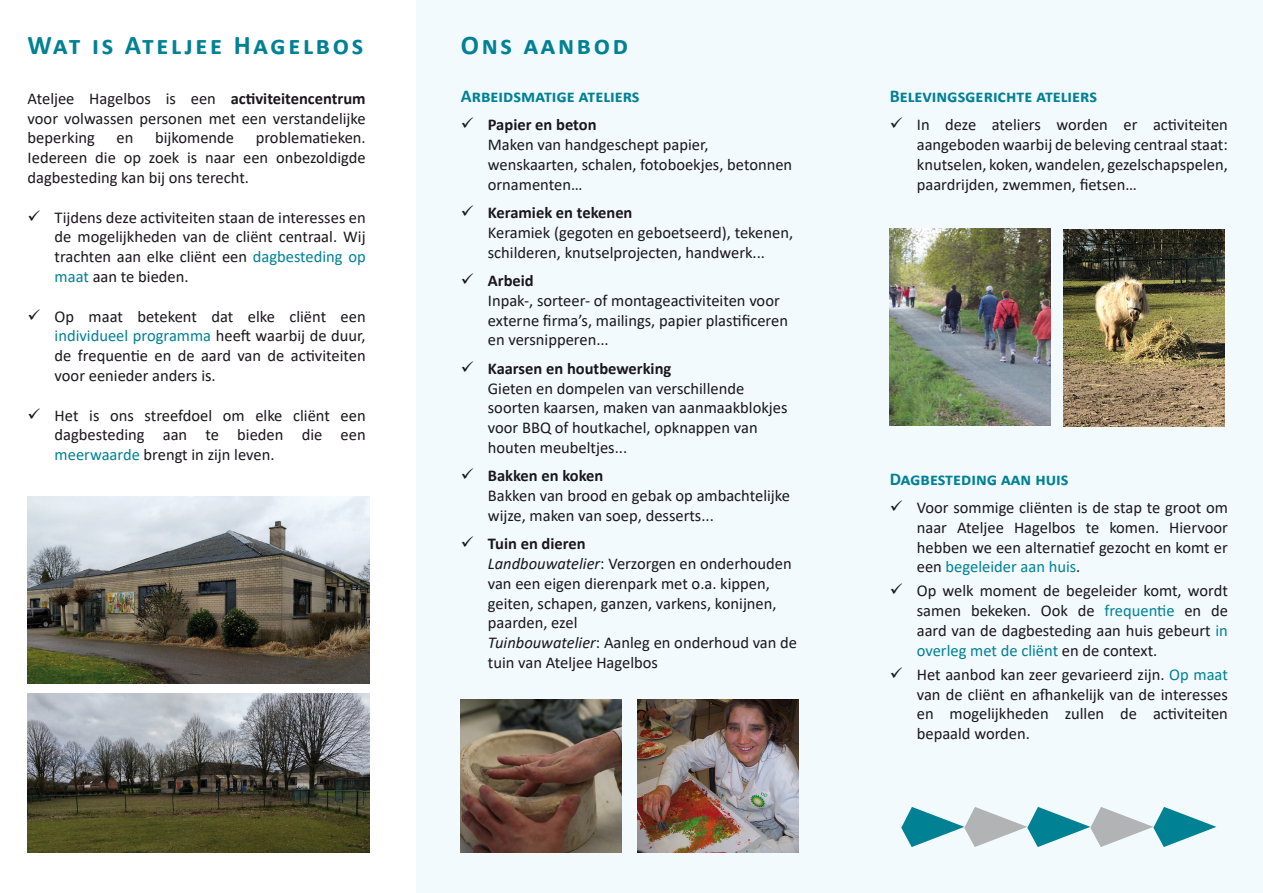
<style>
.page{position:relative;width:1263px;height:893px;background:#fff}
.page>*{position:absolute;margin:0;border:0;box-sizing:border-box;transform-origin:0 0}
.t1{font:700 27px "Calibri";letter-spacing:.1em;color:#008194}
.t2{font:700 18px "Calibri";color:#008194}
.t3{font:16.5px/19.8px "Calibri";color:#1a171c;text-align:justify}
.s1{font-weight:700}
.s2{color:#008194}
.s3{font-style:italic}
</style>
<div class="page">
<div style="left:417px;top:0;width:846px;height:893px;background:#f3fafd"></div>
<img style="left:28px;top:496px;width:342px;height:188px">
<img style="left:28px;top:693px;width:342px;height:159px">
<img style="left:461px;top:699px;width:161px;height:153px">
<img style="left:638px;top:699px;width:161px;height:153px">
<img style="left:890px;top:229px;width:161px;height:196px">
<img style="left:1064px;top:230px;width:161px;height:196px">
<svg style="left:901px;top:807px;width:315px;height:40px"></svg>
<p class="t1" style="left:28px;top:26px;width:337px">Wat is Ateljee Hagelbos</p>
<p class="t3" style="left:28px;top:88px;width:340px">Ateljee Hagelbos is een <span class="s1">activiteitencentrum </span>voor volwassen personen met een verstandelijke beperking</p>
<p class="t3" style="left:28px;top:128px;width:340px;text-indent:228px">problematieken.<br>Iedereen die op zoek is naar een onbezoldigde dagbesteding kan bij ons terecht.</p>
<p class="t3" style="left:55px;top:207px;width:313px">Tijdens deze activiteiten staan de interesses en de mogelijkheden van de cliënt centraal. Wij trachten aan elke cliënt een <span class="s2">dagbesteding op maat</span> aan te bieden.</p>
<p class="t3" style="left:55px;top:306px;width:313px">Op maat betekent dat elke cliënt een <span class="s2">individueel programma</span> heeft waarbij de duur, de frequentie en de aard van de activiteiten voor eenieder anders is.</p>
<p class="t3" style="left:55px;top:405px;width:313px">Het is ons streefdoel om elke cliënt een dagbesteding aan te bieden die een <span class="s2">meerwaarde</span> brengt in zijn leven.</p>
<p class="t3" style="left:117px;top:128px;width:18px">en</p>
<p class="t3" style="left:155px;top:128px;width:80px">bijkomende</p>
<p class="t1" style="left:461px;top:26px;width:169px">Ons aanbod</p>
<p class="t2" style="left:461px;top:83px;width:180px">Arbeidsmatige ateliers</p>
<p class="t3" style="left:488px;top:115px;width:306px;text-align:left"><span class="s1">Papier en beton<br></span>Maken van handgeschept papier, wenskaarten, schalen, fotoboekjes, betonnen ornamenten…</p>
<p class="t3" style="left:488px;top:202px;width:307px;text-align:left"><span class="s1">Keramiek en tekenen<br></span>Keramiek (gegoten en geboetseerd), tekenen, schilderen, knutselprojecten, handwerk...</p>
<p class="t3" style="left:488px;top:270px;width:302px;text-align:left"><span class="s1">Arbeid<br></span>Inpak-, sorteer- of montageactiviteiten voor externe firma’s, mailings, papier plastificeren en versnipperen...</p>
<p class="t3" style="left:488px;top:358px;width:301px;text-align:left"><span class="s1">Kaarsen en houtbewerking<br></span>Gieten en dompelen van verschillende soorten kaarsen, maken van aanmaakblokjes voor BBQ of houtkachel, opknappen van houten meubeltjes...</p>
<p class="t3" style="left:488px;top:465px;width:304px;text-align:left"><span class="s1">Bakken en koken<br></span>Bakken van brood en gebak op ambachtelijke wijze, maken van soep, desserts...</p>
<p class="t3" style="left:488px;top:533px;width:311px;text-align:left"><span class="s1">Tuin en dieren<br></span><span class="s3">Landbouwatelier</span>: Verzorgen en onderhouden van een eigen dierenpark met o.a. kippen, geiten, schapen, ganzen, varkens, konijnen, paarden, ezel<br><span class="s3">Tuinbouwatelier</span>: Aanleg en onderhoud van de tuin van Ateljee Hagelbos</p>
<p class="t2" style="left:890px;top:83px;width:209px">Belevingsgerichte ateliers</p>
<p class="t3" style="left:917px;top:115px;width:313px">In deze ateliers worden er activiteiten aangeboden waarbij de beleving centraal staat: knutselen, koken, wandelen, gezelschapspelen, paardrijden, zwemmen, fietsen…</p>
<p class="t2" style="left:890px;top:466px;width:180px">Dagbesteding aan huis</p>
<p class="t3" style="left:917px;top:497px;width:313px">Voor sommige cliënten is de stap te groot om naar Ateljee Hagelbos te komen. Hiervoor hebben we een alternatief gezocht en komt er een <span class="s2">begeleider aan huis</span>.</p>
<p class="t3" style="left:917px;top:581px;width:313px">Op welk moment de begeleider komt, wordt samen bekeken. Ook de <span class="s2">frequentie</span> en de aard van de dagbesteding aan huis gebeurt <span class="s2">in overleg met de cliënt</span> en de context.</p>
<p class="t3" style="left:917px;top:664px;width:313px">Het aanbod kan zeer gevarieerd zijn. <span class="s2">Op maat </span>van de cliënt en afhankelijk van de interesses en mogelijkheden zullen de activiteiten bepaald worden.</p>
</div>
